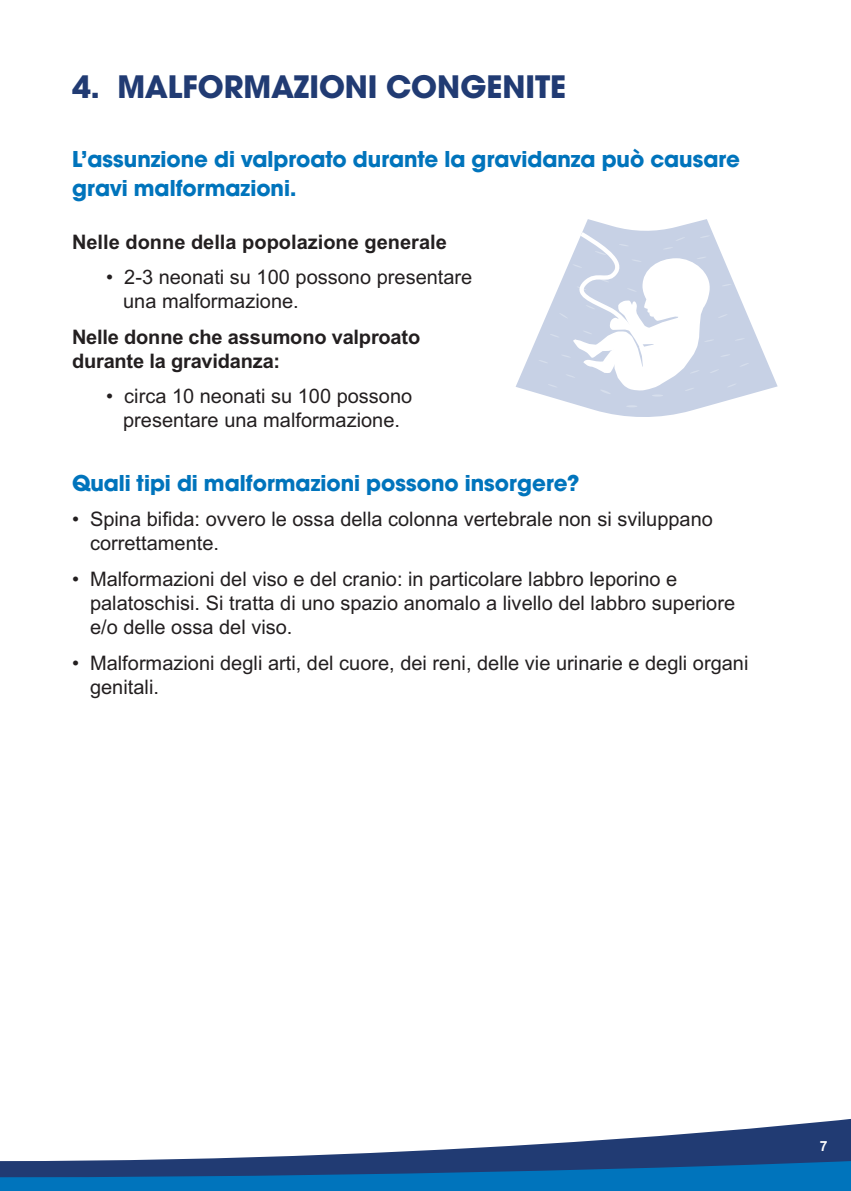
<style>
.page{position:relative;width:851px;height:1191px;background:#fff}
.page>*{position:absolute;margin:0;border:0;box-sizing:border-box;transform-origin:0 0}
.t1{font:700 34px "Avant Garde Gothic Itc T";color:#213b73}
.t2{font:700 24px/28.8px "Avant Garde Gothic Itc T";color:#0074bc}
.t3{font:20px/24px "Arial";color:#231f20}
.t4{font:700 20px/24px "Arial";letter-spacing:-.01em;color:#231f20}
.t5{font:700 14px "Arial";color:#fff}
</style>
<div class="page">
<svg style="left:491px;top:1119px;width:359px;height:28px"></svg>
<svg style="left:515px;top:219px;width:262px;height:198px"></svg>
<svg style="left:626px;top:405px;width:11px;height:2px"></svg>
<svg style="left:538px;top:228px;width:210px;height:168px"></svg>
<svg style="left:0;top:1147px;width:851px;height:44px;background:#2d6ba3"></svg>
<h1 class="t1" style="left:72px;top:66px;width:495px">4. MALFORMAZIONI CONGENITE</h1>
<p class="t2" style="left:72px;top:144px;width:669px">L’assunzione di valproato durante la gravidanza può causare gravi malformazioni.</p>
<p class="t4" style="left:72px;top:230px;width:376px">Nelle donne della popolazione generale</p>
<p class="t3" style="left:123px;top:265px;width:351px;text-indent:-17px">• 2-3 neonati su 100 possono presentare una malformazione.</p>
<p class="t4" style="left:72px;top:324px;width:349px">Nelle donne che assumono valproato durante la gravidanza:</p>
<p class="t3" style="left:106px;top:384px;width:308px;text-align:center">• circa 10 neonati su 100 possono presentare una malformazione.</p>
<p class="t2" style="left:72px;top:468px;width:509px">Quali tipi di malformazioni possono insorgere?</p>
<p class="t3" style="left:90px;top:507px;width:624px;text-indent:-18px">• Spina bifida: ovvero le ossa della colonna vertebrale non si sviluppano correttamente.</p>
<p class="t3" style="left:90px;top:567px;width:646px;text-indent:-18px">• Malformazioni del viso e del cranio: in particolare labbro leporino e palatoschisi. Si tratta di uno spazio anomalo a livello del labbro superiore e/o delle ossa del viso.</p>
<p class="t3" style="left:90px;top:651px;width:660px;text-indent:-18px">• Malformazioni degli arti, del cuore, dei reni, delle vie urinarie e degli organi genitali.</p>
<p class="t5" style="left:819px;top:1138px;width:9px">7</p>
</div>
